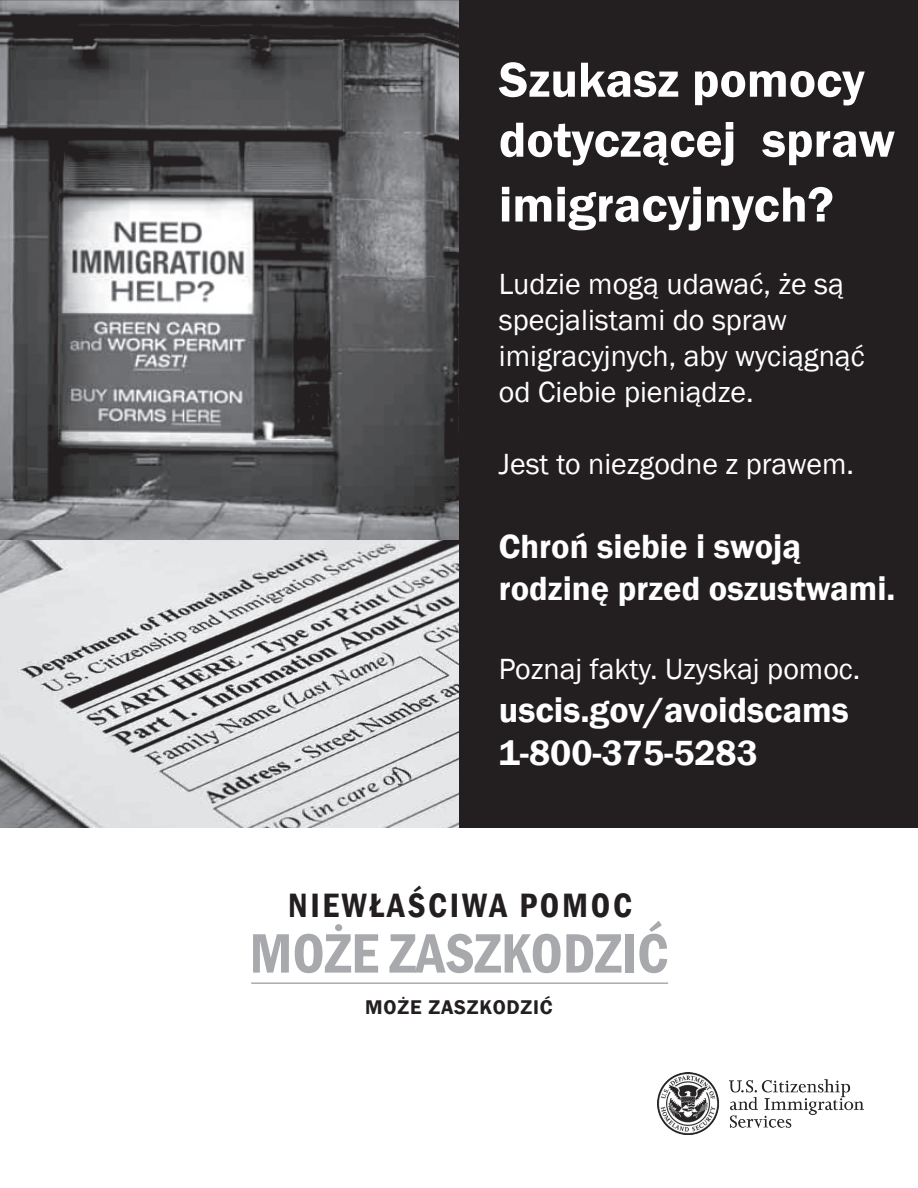
<style>
.page{position:relative;width:918px;height:1188px;background:#fff}
.page>*{position:absolute;margin:0;border:0;box-sizing:border-box;transform-origin:0 0}
.t1{font:600 condensed 57.45px "Franklin Gothic";color:#a8a9ad}
.t2{font:600 51px/60px "Franklin Gothic";color:#fff}
.t3{font:600 36px/43.2px "Franklin Gothic";color:#fff}
.t4{font:600 condensed 34.8px "Franklin Gothic";letter-spacing:.08em;color:#231f20}
.t5{font:600 34.5px/41.4px "Franklin Gothic";color:#fff}
.t6{font:30px/36px "Franklin Gothic";color:#fff}
.t7{font:600 20.4px "Franklin Gothic";letter-spacing:.04em;color:#231f20}
</style>
<div class="page">
<img style="left:0;top:0;width:459px;height:540px">
<div style="left:459px;top:0;width:459px;height:828px;background:#231f20"></div>
<img style="left:657px;top:1073px;width:207px;height:62px">
<img style="left:0;top:540px;width:459px;height:288px">
<hr style="left:251px;top:982px;width:417px;height:2px;background:#a8a9ad">
<p class="t2" style="left:499px;top:50px;width:398px">Szukasz pomocy dotyczącej spraw</p>
<p class="t2" style="left:499px;top:175px;width:336px">imigracyjnych?</p>
<p class="t6" style="left:499px;top:266px;width:367px">Ludzie mogą udawać, że są specjalistami do spraw imigracyjnych, aby wyciągnąć od Ciebie pieniądze.</p>
<p class="t6" style="left:499px;top:446px;width:357px">Jest to niezgodne z prawem.</p>
<p class="t5" style="left:499px;top:526px;width:398px">Chroń siebie i swoją rodzinę przed oszustwami.</p>
<p class="t6" style="left:499px;top:651px;width:363px">Poznaj fakty. Uzyskaj pomoc.</p>
<p class="t3" style="left:499px;top:689px;width:352px">uscis.gov/avoidscams<br>1-800-375-5283</p>
<p class="t4" style="left:288px;top:882px;width:346px">NIEWŁAŚCIWA POMOC</p>
<p class="t1" style="left:249px;top:915px;width:421px">MOŻE ZASZKODZIĆ</p>
<p class="t7" style="left:365px;top:995px;width:189px">MOŻE ZASZKODZIĆ</p>
</div>
